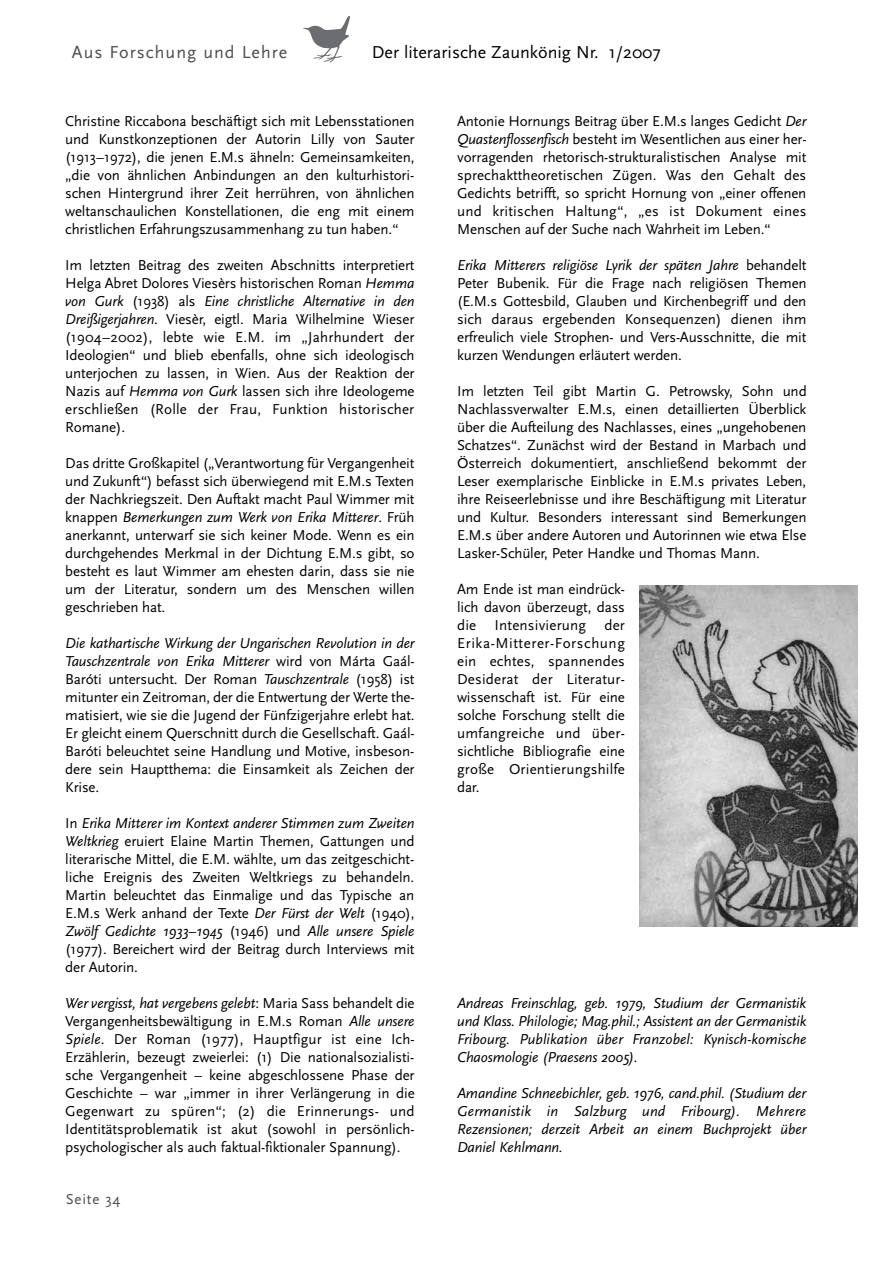
<style>
.page{position:relative;width:893px;height:1263px;background:#fff}
.page>*{position:absolute;margin:0;border:0;box-sizing:border-box;transform-origin:0 0}
.t1{font:18px "Scala Sans";color:#000}
.t2{font:18px "Scala Sans";letter-spacing:.055em;color:#4d4d4d}
.t3{font:15px/18px "Scala Sans";letter-spacing:-.01em;color:#000;text-align:justify}
.t4{font:italic 15px/18px "Scala Sans";letter-spacing:-.01em;color:#000;text-align:justify}
.t5{font:15px "Scala Sans";letter-spacing:.055em;color:#4d4d4d}
.s1{font-style:italic}
</style>
<div class="page">
<svg style="left:303px;top:16px;width:47px;height:47px"></svg>
<img style="left:640px;top:585px;width:218px;height:341px">
<p class="t2" style="left:72px;top:41px;width:217px">Aus Forschung und Lehre</p>
<p class="t1" style="left:372px;top:41px;width:291px">Der literarische Zaunkönig Nr. 1/2007</p>
<p class="t3" style="left:65px;top:112px;width:351px">Christine Riccabona beschäftigt sich mit Lebensstationen und Kunstkonzeptionen der Autorin Lilly von Sauter (1913–1972), die jenen E.M.s ähneln: Gemeinsamkeiten, „die von ähnlichen Anbindungen an den kulturhistori&shy;schen Hintergrund ihrer Zeit herrühren, von ähnlichen weltanschaulichen Konstellationen, die eng mit einem christlichen Erfahrungszusammenhang zu tun haben.“</p>
<p class="t3" style="left:65px;top:256px;width:351px">Im letzten Beitrag des zweiten Abschnitts interpretiert Helga Abret Dolores Viesèrs historischen Roman <span class="s1">Hemma von Gurk</span> (1938) als <span class="s1">Eine christliche Alternative in den Dreißigerjahren</span>. Viesèr, eigtl. Maria Wilhelmine Wieser (1904–2002), lebte wie E.M. im „Jahrhundert der Ideologien“ und blieb ebenfalls, ohne sich ideologisch unterjochen zu lassen, in Wien. Aus der Reaktion der Nazis auf <span class="s1">Hemma von Gurk</span> lassen sich ihre Ideologeme erschließen (Rolle der Frau, Funktion historischer Romane).</p>
<p class="t3" style="left:65px;top:454px;width:351px">Das dritte Großkapitel („Verantwortung für Vergangenheit und Zukunft“) befasst sich überwiegend mit E.M.s Texten der Nachkriegszeit. Den Auftakt macht Paul Wimmer mit knappen <span class="s1">Bemerkungen zum Werk von Erika Mitterer</span>. Früh anerkannt, unterwarf sie sich keiner Mode. Wenn es ein durchgehendes Merkmal in der Dichtung E.M.s gibt, so besteht es laut Wimmer am ehesten darin, dass sie nie um der Literatur, sondern um des Menschen willen geschrieben hat.</p>
<p class="t3" style="left:65px;top:634px;width:351px"><span class="s1">Die kathartische Wirkung der Ungarischen Revolution in der Tauschzentrale von Erika Mitterer</span> wird von Márta Gaál-Baróti untersucht. Der Roman <span class="s1">Tauschzentrale</span> (1958) ist mitunter ein Zeitroman, der die Entwertung der Werte the&shy;matisiert, wie sie die Jugend der Fünfzigerjahre erlebt hat.<br>Er gleicht einem Querschnitt durch die Gesellschaft. Gaál-Baróti beleuchtet seine Handlung und Motive, insbeson&shy;dere sein Hauptthema: die Einsamkeit als Zeichen der Krise.</p>
<p class="t3" style="left:65px;top:814px;width:351px">In <span class="s1">Erika Mitterer im Kontext anderer Stimmen zum Zweiten Weltkrieg</span> eruiert Elaine Martin Themen, Gattungen und literarische Mittel, die E.M. wählte, um das zeitgeschicht&shy;liche Ereignis des Zweiten Weltkriegs zu behandeln.<br>Martin beleuchtet das Einmalige und das Typische an E.M.s Werk anhand der Texte <span class="s1">Der Fürst der Welt</span> (1940), <span class="s1">Zwölf Gedichte 1933–1945</span> (1946) und <span class="s1">Alle unsere Spiele </span>(1977). Bereichert wird der Beitrag durch Interviews mit der Autorin.</p>
<p class="t3" style="left:65px;top:994px;width:351px"><span class="s1">Wer vergisst, hat vergebens gelebt</span>: Maria Sass behandelt die Vergangenheitsbewältigung in E.M.s Roman <span class="s1">Alle unsere Spiele</span>. Der Roman (1977), Hauptfigur ist eine Ich-Erzählerin, bezeugt zweierlei: (1) Die nationalsozialisti&shy;sche Vergangenheit – keine abgeschlossene Phase der Geschichte – war „immer in ihrer Verlängerung in die Gegenwart zu spüren“; (2) die Erinnerungs- und Identitätsproblematik ist akut (sowohl in persönlich&shy;psychologischer als auch faktual-fiktionaler Spannung).</p>
<p class="t5" style="left:66px;top:1190px;width:56px">Seite 34</p>
<p class="t3" style="left:457px;top:112px;width:351px">Antonie Hornungs Beitrag über E.M.s langes Gedicht <span class="s1">Der Quastenflossenfisch</span> besteht im Wesentlichen aus einer her&shy;vorragenden rhetorisch-strukturalistischen Analyse mit sprechakttheoretischen Zügen. Was den Gehalt des Gedichts betrifft, so spricht Hornung von „einer offenen und kritischen Haltung“, „es ist Dokument eines Menschen auf der Suche nach Wahrheit im Leben.“</p>
<p class="t3" style="left:457px;top:256px;width:351px"><span class="s1">Erika Mitterers religiöse Lyrik der späten Jahre</span> behandelt Peter Bubenik. Für die Frage nach religiösen Themen (E.M.s Gottesbild, Glauben und Kirchenbegriff und den sich daraus ergebenden Konsequenzen) dienen ihm erfreulich viele Strophen- und Vers-Ausschnitte, die mit kurzen Wendungen erläutert werden.</p>
<p class="t3" style="left:457px;top:382px;width:351px">Im letzten Teil gibt Martin G. Petrowsky, Sohn und Nachlassverwalter E.M.s, einen detaillierten Überblick über die Aufteilung des Nachlasses, eines „ungehobenen Schatzes“. Zunächst wird der Bestand in Marbach und Österreich dokumentiert, anschließend bekommt der Leser exemplarische Einblicke in E.M.s privates Leben, ihre Reiseerlebnisse und ihre Beschäftigung mit Literatur und Kultur. Besonders interessant sind Bemerkungen E.M.s über andere Autoren und Autorinnen wie etwa Else Lasker-Schüler, Peter Handke und Thomas Mann.</p>
<p class="t3" style="left:457px;top:580px;width:169px">Am Ende ist man eindrück&shy;lich davon überzeugt, dass die Intensivierung der Erika-Mitterer-Forschung ein echtes, spannendes Desiderat der Literatur&shy;wissenschaft ist. Für eine solche Forschung stellt die umfangreiche und über&shy;sichtliche Bibliografie eine große Orientierungshilfe dar.</p>
<p class="t4" style="left:457px;top:994px;width:351px">Andreas Freinschlag, geb. 1979, Studium der Germanistik und Klass. Philologie; Mag.phil.; Assistent an der Germanistik Fribourg. Publikation über Franzobel: Kynisch-komische Chaosmologie (Praesens 2005).</p>
<p class="t4" style="left:457px;top:1084px;width:351px">Amandine Schneebichler, geb. 1976, cand.phil. (Studium der Germanistik in Salzburg und Fribourg). Mehrere Rezensionen; derzeit Arbeit an einem Buchprojekt über Daniel Kehlmann.</p>
</div>
